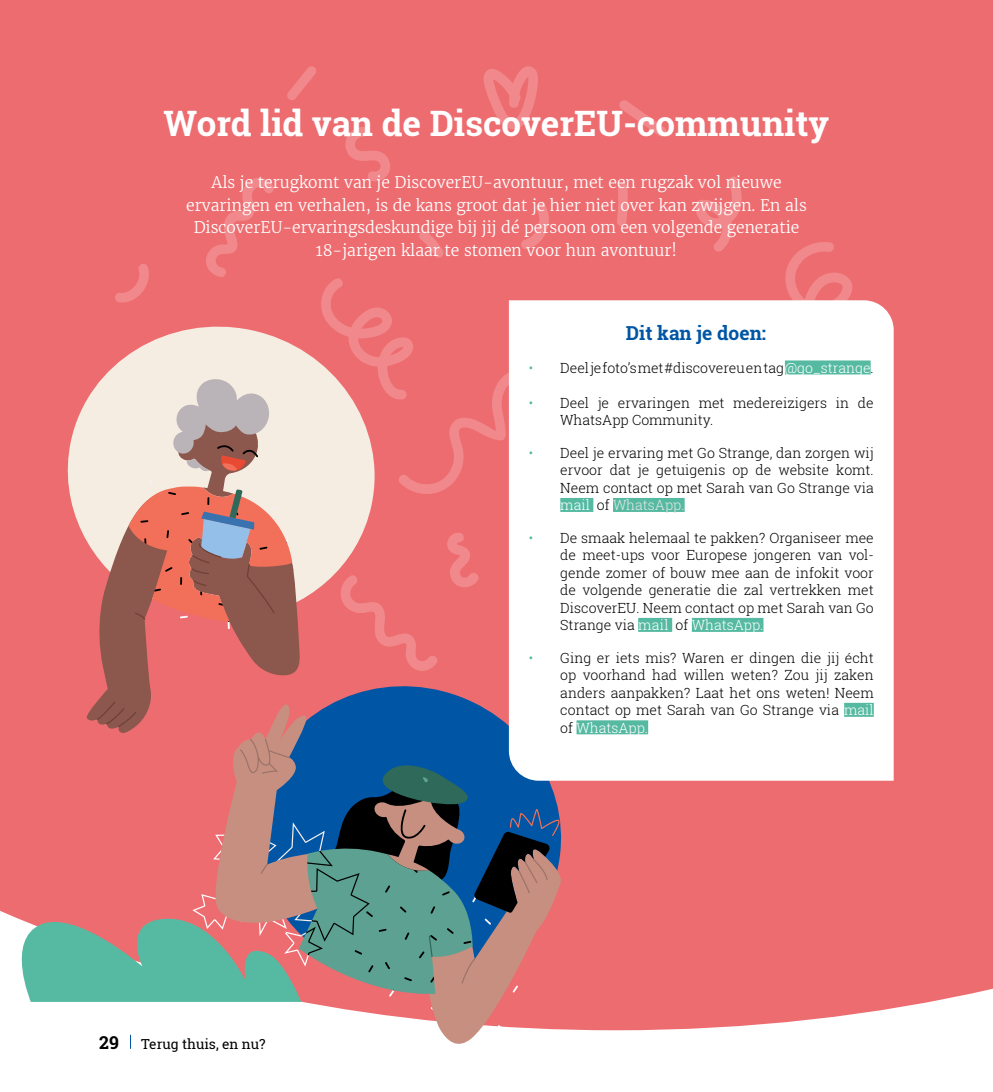
<style>
.page{position:relative;width:993px;height:1092px;background:#fff}
.page>*{position:absolute;margin:0;border:0;box-sizing:border-box;transform-origin:0 0}
.t1{font:700 35px "Roboto Slab";color:#fff}
.t2{font:700 19.25px "Roboto Slab";color:#0056a4}
.t3{font:700 17.68px "Roboto Slab";color:#000}
.t4{font:300 15.75px/22.8px "Merriweather";color:#fff;text-align:center}
.t5{font:300 14px/17.5px "Roboto Slab";color:#000;text-align:justify}
.t6{font:13.83px "Roboto Slab";color:#000}
.s1{color:#56baa2}
.s2{color:#fff}
.s3{color:#e6e6e6}
</style>
<div class="page">
<div style="left:0;top:0;width:992px;height:1091px;background:#ed6c70"></div>
<svg style="left:344px;top:686px;width:236px;height:151px"></svg>
<svg style="left:785px;top:242px;width:67px;height:58px"></svg>
<svg style="left:321px;top:278px;width:187px;height:216px"></svg>
<svg style="left:115px;top:264px;width:34px;height:39px"></svg>
<svg style="left:521px;top:203px;width:28px;height:46px"></svg>
<svg style="left:375px;top:618px;width:62px;height:53px"></svg>
<svg style="left:617px;top:183px;width:11px;height:43px"></svg>
<svg style="left:483px;top:66px;width:55px;height:63px"></svg>
<svg style="left:206px;top:178px;width:68px;height:99px"></svg>
<svg style="left:287px;top:66px;width:29px;height:34px"></svg>
<svg style="left:619px;top:100px;width:48px;height:37px"></svg>
<svg style="left:447px;top:533px;width:32px;height:54px"></svg>
<svg style="left:345px;top:127px;width:45px;height:54px"></svg>
<svg style="left:419px;top:231px;width:25px;height:27px"></svg>
<svg style="left:696px;top:176px;width:46px;height:76px"></svg>
<svg style="left:0;top:911px;width:992px;height:180px;fill:#fff"></svg>
<div style="left:508px;top:300px;width:385px;height:480px;background:#fff"></div>
<div style="left:784px;top:360px;width:86px;height:14px;background:#56baa2"></div>
<div style="left:560px;top:498px;width:33px;height:14px;background:#56baa2"></div>
<div style="left:612px;top:498px;width:72px;height:14px;background:#56baa2"></div>
<div style="left:638px;top:618px;width:34px;height:14px;background:#56baa2"></div>
<div style="left:691px;top:618px;width:72px;height:14px;background:#56baa2"></div>
<div style="left:843px;top:702px;width:30px;height:14px;background:#56baa2"></div>
<div style="left:576px;top:720px;width:72px;height:14px;background:#56baa2"></div>
<svg style="left:67px;top:312px;width:321px;height:306px"></svg>
<svg style="left:84px;top:487px;width:216px;height:246px"></svg>
<svg style="left:97px;top:354px;width:200px;height:373px"></svg>
<svg style="left:209px;top:698px;width:352px;height:352px"></svg>
<svg style="left:240px;top:738px;width:307px;height:19px;background:#4274a8"></svg>
<svg style="left:5px;top:757px;width:554px;height:291px"></svg>
<h1 class="t1" style="left:163px;top:99px;width:667px">Word lid van de DiscoverEU-community</h1>
<p class="t4" style="left:186px;top:171px;width:622px">Als je terugkomt van je DiscoverEU-avontuur, met een rugzak vol nieuwe ervaringen en verhalen, is de kans groot dat je hier niet over kan zwijgen. En als DiscoverEU-ervaringsdeskundige bij jij dé persoon om een volgende generatie 18-jarigen klaar te stomen voor hun avontuur!</p>
<h2 class="t2" style="left:625px;top:320px;width:142px">Dit kan je doen:</h2>
<p class="t5" style="left:528px;top:358px;width:346px"><span class="s1">•</span> Deel je foto’s met #discovereu en tag <span class="s2">@go_strange</span>.</p>
<p class="t5" style="left:560px;top:393px;width:315px;text-indent:-32px"><span class="s1">•</span> Deel je ervaringen met medereizigers in de<br>WhatsApp Community.</p>
<p class="t5" style="left:560px;top:443px;width:315px;text-indent:-32px"><span class="s1">•</span> Deel je ervaring met Go Strange, dan zorgen wij ervoor dat je getuigenis op de website komt.<br>Neem contact op met Sarah van Go Strange via <span class="s2">mail</span> of <span class="s3">WhatsApp.</span><span class="s2">.</span></p>
<p class="t5" style="left:560px;top:528px;width:315px;text-indent:-32px"><span class="s1">•</span> De smaak helemaal te pakken? Organiseer mee de meet-ups voor Europese jongeren van vol&shy;gende zomer of bouw mee aan de infokit voor de volgende generatie die zal vertrekken met DiscoverEU. Neem contact op met Sarah van Go Strange via <span class="s2">mail</span> of <span class="s2">WhatsApp..</span></p>
<p class="t5" style="left:560px;top:648px;width:315px;text-indent:-32px"><span class="s1">•</span> Ging er iets mis? Waren er dingen die jij écht op voorhand had willen weten? Zou jij zaken anders aanpakken? Laat het ons weten! Neem contact op met Sarah van Go Strange via <span class="s2">mail </span>of <span class="s2">WhatsApp..</span></p>
<p class="t3" style="left:99px;top:1030px;width:21px">29</p>
<p class="t6" style="left:141px;top:1034px;width:126px">Terug thuis, en nu?</p>
</div>
